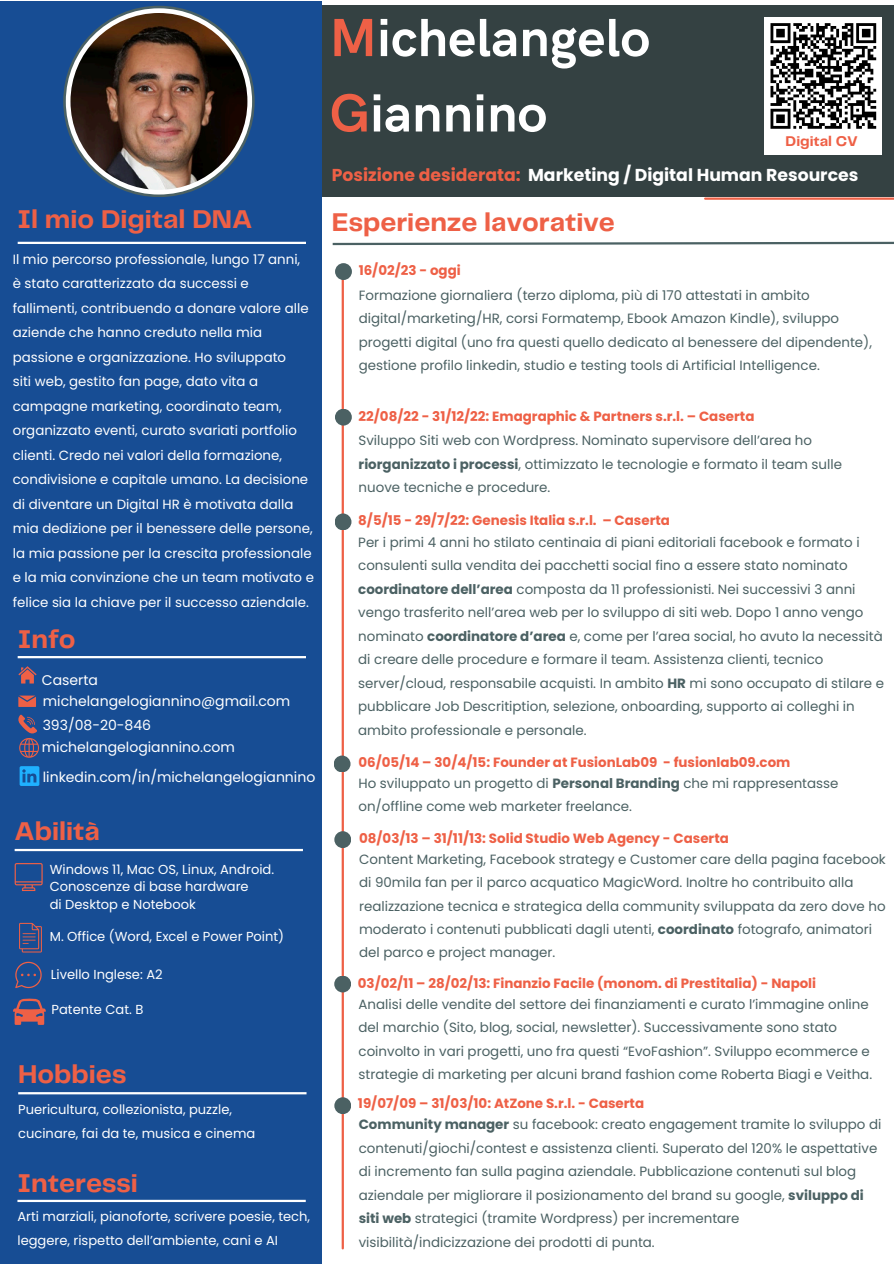
<style>
.page{position:relative;width:894px;height:1264px;background:#fff}
.page>*{position:absolute;margin:0;border:0;box-sizing:border-box;transform-origin:0 0}
.t1{font:700 53.85px/75.3px "HK Grotesk";color:#fff}
.t2{font:700 26.7px "Telegraf";color:#ee6046}
.t3{font:700 17.25px "Poppins";color:#fff}
.t4{font:700 14.7px "Telegraf";color:#ee6046}
.t5{font:13.95px "Poppins";color:#fff}
.t6{font:13.35px/23.4px "Poppins";color:#4b6163}
.t7{font:13.35px/24.5px "Poppins";color:#fff}
.t8{font:700 13.35px "Poppins";color:#ee6046}
.t9{font:13.05px/23.9px "Poppins";color:#fff}
.s1{color:#ee6046}
.s2{font-weight:700}
</style>
<div class="page">
<div style="left:307px;top:6px;width:586px;height:191px;background:#344142"></div>
<div style="left:0;top:1px;width:322px;height:1262px;background:#174d94"></div>
<svg style="left:63px;top:6px;width:191px;height:191px"></svg>
<svg style="left:66px;top:8px;width:186px;height:186px;background:#f2f2f2"></svg>
<img style="left:70px;top:13px;width:177px;height:177px;border-radius:50%">
<hr style="left:705px;top:197px;width:188px;height:3px;background:#ee6046">
<hr style="left:341px;top:272px;width:3px;height:976px;background:#ee6046">
<hr style="left:15px;top:848px;width:288px;height:3px;background:#fff">
<svg style="left:19px;top:922px;width:23px;height:30px"></svg>
<svg style="left:13px;top:998px;width:33px;height:26px"></svg>
<svg style="left:15px;top:961px;width:27px;height:27px"></svg>
<svg style="left:15px;top:863px;width:28px;height:28px"></svg>
<hr style="left:18px;top:656px;width:288px;height:2px;background:#fff">
<svg style="left:18px;top:666px;width:18px;height:17px"></svg>
<svg style="left:18px;top:695px;width:18px;height:11px"></svg>
<svg style="left:20px;top:766px;width:19px;height:20px"></svg>
<svg style="left:18px;top:714px;width:21px;height:43px"></svg>
<svg style="left:332px;top:241px;width:561px;height:5px"></svg>
<div style="left:335px;top:409px;width:17px;height:16px;background:#4b6163;border-radius:50%"></div>
<div style="left:334px;top:513px;width:17px;height:17px;background:#4b6163;border-radius:50%"></div>
<div style="left:333px;top:755px;width:17px;height:17px;background:#4b6163;border-radius:50%"></div>
<div style="left:334px;top:831px;width:17px;height:17px;background:#4b6163;border-radius:50%"></div>
<hr style="left:18px;top:242px;width:288px;height:2px;background:#fff">
<div style="left:334px;top:975px;width:17px;height:17px;background:#4b6163;border-radius:50%"></div>
<div style="left:334px;top:1097px;width:17px;height:17px;background:#4b6163;border-radius:50%"></div>
<hr style="left:18px;top:1092px;width:288px;height:2px;background:#fff">
<hr style="left:17px;top:1199px;width:289px;height:2px;background:#fff">
<div style="left:335px;top:263px;width:17px;height:17px;background:#4b6163;border-radius:50%"></div>
<div style="left:764px;top:37px;width:117px;height:117px;background:#fff"></div>
<div style="left:764px;top:17px;width:117px;height:117px;background:#fff"></div>
<svg style="left:770px;top:23px;width:107px;height:106px"></svg>
<p class="t2" style="left:17px;top:208px;width:236px">Il mio Digital DNA</p>
<h2 class="t7" style="left:13px;top:247px;width:302px">Il mio percorso professionale, lungo 17 anni,<br>è stato caratterizzato da successi e fallimenti, contribuendo a donare valore alle aziende che hanno creduto nella mia passione e organizzazione. Ho sviluppato<br>siti web, gestito fan page, dato vita a campagne marketing, coordinato team, organizzato eventi, curato svariati portfolio clienti. Credo nei valori della formazione, condivisione e capitale umano. La decisione di diventare un Digital HR è motivata dalla mia dedizione per il benessere delle persone, la mia passione per la crescita professionale e la mia convinzione che un team motivato e felice sia la chiave per il successo aziendale.</h2>
<p class="t2" style="left:18px;top:628px;width:59px">Info</p>
<h5 class="t5" style="left:42px;top:670px;width:58px">Caserta</h5>
<h2 class="t5" style="left:43px;top:691px;width:249px">michelangelogiannino@gmail.com</h2>
<p class="t5" style="left:43px;top:715px;width:110px">393/08-20-846</p>
<p class="t5" style="left:42px;top:737px;width:194px">michelangelogiannino.com</p>
<p class="t5" style="left:43px;top:767px;width:274px">linkedin.com/in/michelangelogiannino</p>
<p class="t2" style="left:15px;top:819px;width:87px">Abilità</p>
<p class="t9" style="left:50px;top:860px;width:226px;line-height:17.4px">Windows 11, Mac OS, Linux, Android.<br>Conoscenze di base hardware</p>
<h1 class="t9" style="left:50px;top:892px;width:147px">di Desktop e Notebook</h1>
<p class="t9" style="left:50px;top:924px;width:236px">M. Office (Word, Excel e Power Point)</p>
<h2 class="t9" style="left:51px;top:962px;width:113px">Livello Inglese: A2</h2>
<p class="t9" style="left:52px;top:997px;width:93px">Patente Cat. B</p>
<p class="t2" style="left:18px;top:1062px;width:110px">Hobbies</p>
<h4 class="t9" style="left:18px;top:1097px;width:238px">Puericultura, collezionista, puzzle, cucinare, fai da te, musica e cinema</h4>
<h3 class="t2" style="left:17px;top:1171px;width:122px">Interessi</h3>
<p class="t9" style="left:17px;top:1204px;width:294px">Arti marziali, pianoforte, scrivere poesie, tech, leggere, rispetto dell’ambiente, cani e AI</p>
<p class="t1" style="left:329px;top:2px;width:322px"><span class="s1">M</span>ichelangelo<br><span class="s1">G</span>iannino</p>
<p class="t4" style="left:785px;top:135px;width:74px">Digital CV</p>
<h5 class="t3" style="left:332px;top:162px;width:528px"><span class="s1">Posizione desiderata:</span> Marketing / Digital Human Resources</h5>
<p class="t2" style="left:332px;top:210px;width:284px">Esperienze lavorative</p>
<h2 class="t8" style="left:358px;top:261px;width:104px">16/02/23 - oggi</h2>
<p class="t6" style="left:358px;top:283px;width:514px">Formazione giornaliera (terzo diploma, più di 170 attestati in ambito digital/marketing/HR, corsi Formatemp, Ebook Amazon Kindle), sviluppo progetti digital (uno fra questi quello dedicato al benessere del dipendente), gestione profilo linkedin, studio e testing tools di Artificial Intelligence.</p>
<h2 class="t8" style="left:358px;top:407px;width:397px">22/08/22 - 31/12/22: Emagraphic &amp; Partners s.r.l. – Caserta</h2>
<p class="t6" style="left:358px;top:429px;width:485px">Sviluppo Siti web con Wordpress. Nominato supervisore dell’area ho <span class="s2">riorganizzato i processi</span>, ottimizzato le tecnologie e formato il team sulle nuove tecniche e procedure.</p>
<h5 class="t8" style="left:358px;top:511px;width:313px">8/5/15 - 29/7/22: Genesis Italia s.r.l. – Caserta</h5>
<h2 class="t6" style="left:358px;top:530px;width:527px">Per i primi 4 anni ho stilato centinaia di piani editoriali facebook e formato i consulenti sulla vendita dei pacchetti social fino a essere stato nominato <span class="s2">coordinatore dell’area</span> composta da 11 professionisti. Nei successivi 3 anni vengo trasferito nell’area web per lo sviluppo di siti web. Dopo 1 anno vengo nominato <span class="s2">coordinatore d’area</span> e, come per l’area social, ho avuto la necessità di creare delle procedure e formare il team. Assistenza clienti, tecnico server/cloud, responsabile acquisti. In ambito <span class="s2">HR</span> mi sono occupato di stilare e pubblicare Job Descritiption, selezione, onboarding, supporto ai colleghi in ambito professionale e personale.</h2>
<p class="t8" style="left:358px;top:753px;width:433px">06/05/14 – 30/4/15: Founder at FusionLab09 - fusionlab09.com</p>
<p class="t6" style="left:358px;top:771px;width:481px">Ho sviluppato un progetto di <span class="s2">Personal Branding</span> che mi rappresentasse on/offline come web marketer freelance.</p>
<h5 class="t8" style="left:359px;top:828px;width:371px">08/03/13 – 31/11/13: Solid Studio Web Agency - Caserta</h5>
<p class="t6" style="left:359px;top:847px;width:528px">Content Marketing, Facebook strategy e Customer care della pagina facebook di 90mila fan per il parco acquatico MagicWord. Inoltre ho contribuito alla realizzazione tecnica e strategica della community sviluppata da zero dove ho moderato i contenuti pubblicati dagli utenti, <span class="s2">coordinato</span> fotografo, animatori del parco e project manager.</p>
<h5 class="t8" style="left:358px;top:973px;width:459px">03/02/11 – 28/02/13: Finanzio Facile (monom. di Prestitalia) - Napoli</h5>
<p class="t6" style="left:358px;top:992px;width:515px">Analisi delle vendite del settore dei finanziamenti e curato l’immagine online del marchio (Sito, blog, social, newsletter). Successivamente sono stato coinvolto in vari progetti, uno fra questi “EvoFashion”. Sviluppo ecommerce e strategie di marketing per alcuni brand fashion come Roberta Biagi e Veitha.</p>
<h5 class="t8" style="left:358px;top:1094px;width:287px">19/07/09 – 31/03/10: AtZone S.r.l. - Caserta</h5>
<p class="t6" style="left:358px;top:1112px;width:524px"><span class="s2">Community manager</span> su facebook: creato engagement tramite lo sviluppo di contenuti/giochi/contest e assistenza clienti. Superato del 120% le aspettative di incremento fan sulla pagina aziendale. Pubblicazione contenuti sul blog aziendale per migliorare il posizionamento del brand su google, <span class="s2">sviluppo di siti web</span> strategici (tramite Wordpress) per incrementare visibilità/indicizzazione dei prodotti di punta.</p>
</div>
